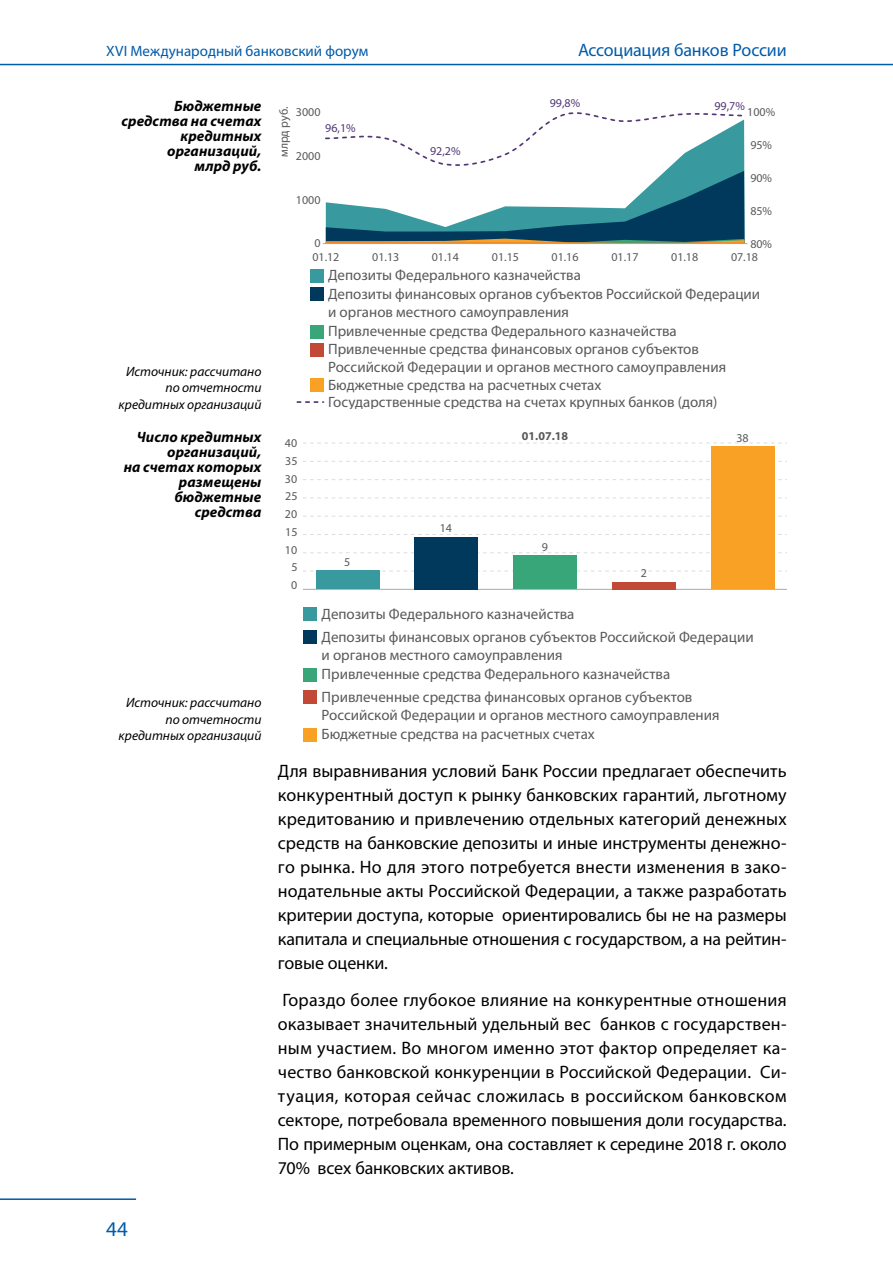
<style>
.page{position:relative;width:893px;height:1263px;background:#fff}
.page>*{position:absolute;margin:0;border:0;box-sizing:border-box;transform-origin:0 0}
.t1{font:21px "Myriad Pro";color:#005baa}
.t2{font:18px/24px "Myriad Pro";letter-spacing:-.005em;color:#000;text-align:justify}
.t3{font:18px "Myriad Pro";letter-spacing:-.01em;color:#005baa}
.t4{font:15px/17.5px "Myriad Pro";color:#58595b}
.t5{font:italic 700 15px/15px "Myriad Pro";letter-spacing:.005em;color:#000;text-align:right}
.t6{font:15px "Myriad Pro";color:#005baa}
.t7{font:italic 13.5px/16.5px "Myriad Pro";color:#000;text-align:right}
.t8{font:12px "Myriad Pro";color:#58595b}
.t9{font:12px "Myriad Pro";color:#513776}
.t10{font:700 12px "Myriad Pro";color:#58595b}
</style>
<div class="page">
<hr style="left:0;top:1198px;width:136px;height:2px;background:#005baa">
<hr style="left:0;top:64px;width:893px;height:1px;background:#005baa">
<div style="left:310px;top:269px;width:13px;height:13px;background:#38999f"></div>
<div style="left:310px;top:288px;width:13px;height:13px;background:#00395c"></div>
<div style="left:310px;top:325px;width:13px;height:13px;background:#38a678"></div>
<div style="left:310px;top:343px;width:13px;height:13px;background:#c34937"></div>
<div style="left:310px;top:379px;width:13px;height:13px;background:#f9a124"></div>
<svg style="left:325px;top:112px;width:420px;height:131px"></svg>
<svg style="left:297px;top:401px;width:26px;height:2px"></svg>
<hr style="left:323px;top:243px;width:424px;height:1px;background:#a7a9ac">
<hr style="left:303px;top:589px;width:484px;height:1px;background:#a7a9ac">
<svg style="left:303px;top:443px;width:484px;height:1px"></svg>
<svg style="left:303px;top:461px;width:484px;height:1px"></svg>
<svg style="left:303px;top:479px;width:484px;height:1px"></svg>
<svg style="left:303px;top:497px;width:484px;height:1px"></svg>
<svg style="left:303px;top:516px;width:484px;height:1px"></svg>
<svg style="left:303px;top:534px;width:484px;height:1px"></svg>
<svg style="left:303px;top:552px;width:484px;height:1px"></svg>
<svg style="left:303px;top:571px;width:484px;height:1px"></svg>
<div style="left:304px;top:608px;width:13px;height:13px;background:#38999f"></div>
<div style="left:304px;top:630px;width:13px;height:13px;background:#00395c"></div>
<div style="left:304px;top:668px;width:13px;height:13px;background:#38a678"></div>
<div style="left:304px;top:690px;width:13px;height:13px;background:#c34937"></div>
<div style="left:304px;top:728px;width:13px;height:13px;background:#f9a124"></div>
<div style="left:316px;top:570px;width:63px;height:19px;background:#38999f"></div>
<div style="left:414px;top:537px;width:64px;height:52px;background:#00395c"></div>
<div style="left:513px;top:555px;width:64px;height:34px;background:#38a678"></div>
<div style="left:612px;top:582px;width:64px;height:7px;background:#c34937"></div>
<div style="left:711px;top:446px;width:63px;height:143px;background:#f9a124"></div>
<p class="t6" style="left:106px;top:41px;width:264px">XVI Международный банковский форум</p>
<p class="t3" style="left:578px;top:38px;width:210px">Ассоциация банков России</p>
<p class="t5" style="left:121px;top:98px;width:141px">Бюджетные средства на счетах кредитных организаций,<br>млрд руб.</p>
<p class="t7" style="left:119px;top:363px;width:144px">Источник: рассчитано по отчетности кредитных организаций</p>
<p class="t5" style="left:124px;top:429px;width:139px">Число кредитных организаций,<br>на счетах которых размещены бюджетные средства</p>
<p class="t7" style="left:119px;top:694px;width:144px">Источник: рассчитано по отчетности кредитных организаций</p>
<p class="t9" style="left:550px;top:99px;width:32px">99,8%</p>
<p class="t9" style="left:714px;top:101px;width:32px">99,7%</p>
<p class="t8" style="left:280px;top:157px;width:52px;rotate:-90deg">млрд руб.</p>
<p class="t8" style="left:296px;top:108px;width:26px">3000</p>
<p class="t8" style="left:747px;top:108px;width:29px">100%</p>
<p class="t9" style="left:325px;top:124px;width:32px">96,1%</p>
<p class="t8" style="left:750px;top:141px;width:23px">95%</p>
<p class="t8" style="left:750px;top:174px;width:23px">90%</p>
<p class="t8" style="left:750px;top:206px;width:23px">85%</p>
<p class="t8" style="left:750px;top:239px;width:23px">80%</p>
<p class="t9" style="left:430px;top:147px;width:32px">92,2%</p>
<p class="t8" style="left:296px;top:152px;width:26px">2000</p>
<p class="t8" style="left:296px;top:196px;width:26px">1000</p>
<p class="t8" style="left:314px;top:239px;width:8px">0</p>
<p class="t8" style="left:285px;top:439px;width:14px">40</p>
<p class="t8" style="left:285px;top:456px;width:14px">35</p>
<p class="t8" style="left:285px;top:474px;width:14px">30</p>
<p class="t8" style="left:285px;top:492px;width:14px">25</p>
<p class="t8" style="left:285px;top:510px;width:14px">20</p>
<p class="t8" style="left:285px;top:528px;width:14px">15</p>
<p class="t8" style="left:285px;top:545px;width:14px">10</p>
<p class="t8" style="left:291px;top:563px;width:8px">5</p>
<p class="t8" style="left:291px;top:581px;width:8px">0</p>
<p class="t8" style="left:312px;top:252px;width:29px">01.12</p>
<p class="t8" style="left:372px;top:252px;width:29px">01.13</p>
<p class="t8" style="left:432px;top:252px;width:29px">01.14</p>
<p class="t8" style="left:492px;top:252px;width:29px">01.15</p>
<p class="t8" style="left:551px;top:252px;width:29px">01.16</p>
<p class="t8" style="left:611px;top:252px;width:29px">01.17</p>
<p class="t8" style="left:671px;top:252px;width:29px">01.18</p>
<p class="t8" style="left:731px;top:252px;width:29px">07.18</p>
<p class="t4" style="left:328px;top:268px;width:434px;line-height:18.1px">Депозиты Федерального казначейства<br>Депозиты финансовых органов субъектов Российской Федерации и органов местного самоуправления</p>
<p class="t4" style="left:328px;top:324px;width:399px">Привлеченные средства Федерального казначейства Привлеченные средства финансовых органов субъектов Российской Федерации и органов местного самоуправления Бюджетные средства на расчетных счетах<br>Государственные средства на счетах крупных банков (доля)</p>
<p class="t8" style="left:344px;top:558px;width:8px">5</p>
<p class="t8" style="left:440px;top:524px;width:14px">14</p>
<p class="t10" style="left:522px;top:432px;width:48px">01.07.18</p>
<p class="t8" style="left:542px;top:543px;width:8px">9</p>
<p class="t8" style="left:641px;top:569px;width:8px">2</p>
<p class="t8" style="left:736px;top:434px;width:14px">38</p>
<p class="t4" style="left:322px;top:604px;width:434px;line-height:22.6px">Депозиты Федерального казначейства<br>Депозиты финансовых органов субъектов Российской Федерации</p>
<p class="t4" style="left:322px;top:646px;width:350px;line-height:19.8px">и органов местного самоуправления<br>Привлеченные средства Федерального казначейства</p>
<p class="t4" style="left:322px;top:689px;width:399px;line-height:18px">Привлеченные средства финансовых органов субъектов<br>Российской Федерации и органов местного самоуправления</p>
<p class="t4" style="left:322px;top:727px;width:275px">Бюджетные средства на расчетных счетах</p>
<p class="t2" style="left:278px;top:759px;width:510px">Для выравнивания условий Банк России предлагает обеспечить конкурентный доступ к рынку банковских гарантий, льготному кредитованию и привлечению отдельных категорий денежных средств на банковские депозиты и иные инструменты денежно&shy;го рынка. Но для этого потребуется внести изменения в зако&shy;нодательные акты Российской Федерации, а также разработать критерии доступа, которые ориентировались бы не на размеры капитала и специальные отношения с государством, а на рейтин&shy;говые оценки.</p>
<p class="t2" style="left:278px;top:988px;width:510px">Гораздо более глубокое влияние на конкурентные отношения оказывает значительный удельный вес банков с государствен&shy;ным участием. Во многом именно этот фактор определяет ка&shy;чество банковской конкуренции в Российской Федерации. Си&shy;туация, которая сейчас сложилась в российском банковском секторе, потребовала временного повышения доли государства.<br>По примерным оценкам, она составляет к середине 2018 г. около 70% всех банковских активов.</p>
<p class="t1" style="left:106px;top:1216px;width:23px">44</p>
</div>
